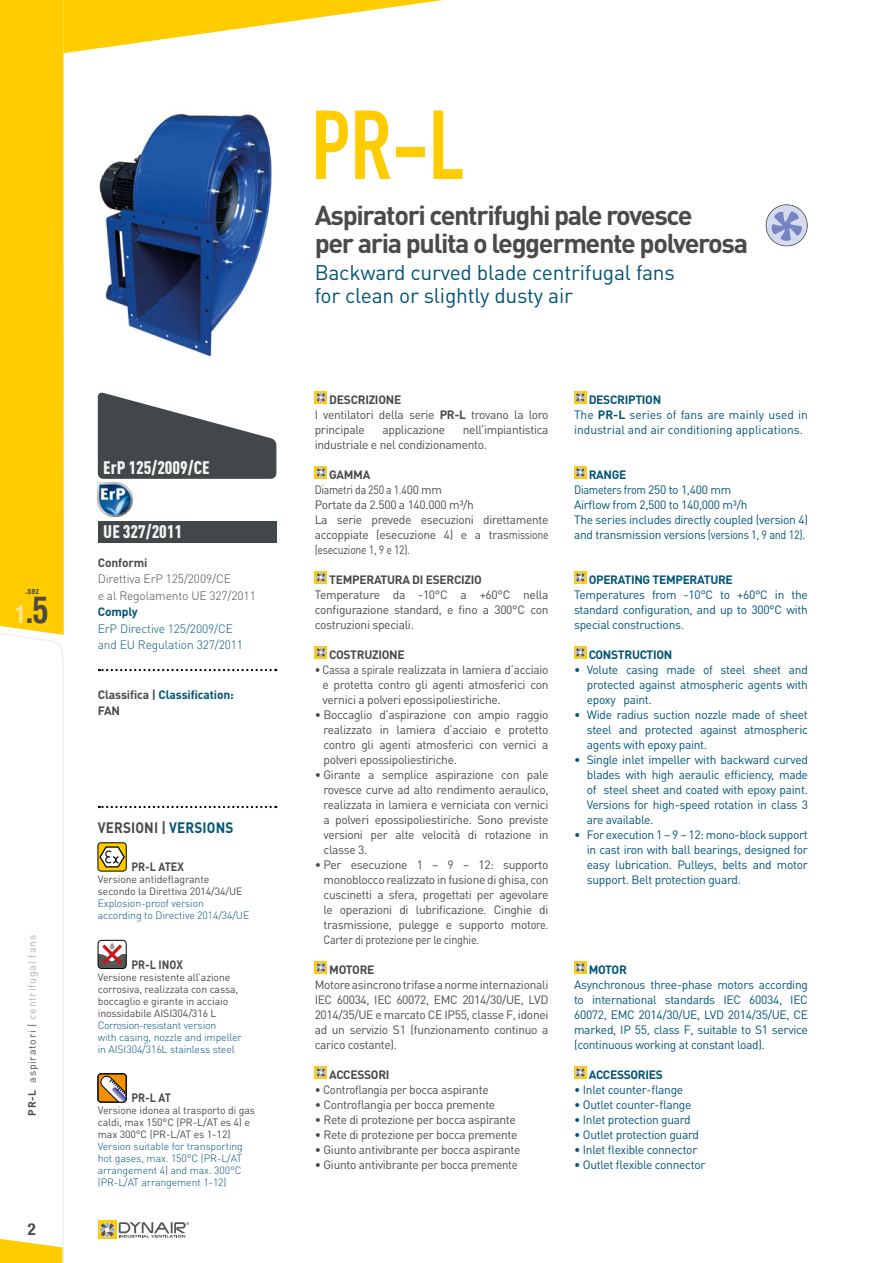
<style>
.page{position:relative;width:893px;height:1263px;background:#fff}
.page>*{position:absolute;margin:0;border:0;box-sizing:border-box;transform-origin:0 0}
.t1{font:700 96px "DIN Condensed";color:#fc0}
.t2{font:700 condensed 35.55px "Helvetica LT Std";color:#4a4a49;scale:.91 1}
.t3{font:700 27px/28.5px "DIN Pro";letter-spacing:-.05em;color:#4a4a49}
.t4{font:21px/22.5px "DIN Pro";letter-spacing:-.01em;color:#005478}
.t5{font:900 18px "DIN Cond";color:#f4f4f4}
.t6{font:700 condensed 16.5px "Helvetica Neue LT Std";color:#4a4a49}
.t7{font:700 15px "DIN Pro";letter-spacing:.01em;color:#4a4a49;scale:.9 1}
.t8{font:12px/15px "DIN Pro";letter-spacing:-.025em;color:#4a4a49;text-align:justify}
.t9{font:12px/15px "DIN Pro";letter-spacing:-.025em;color:#005478;text-align:justify}
.t10{font:12px/15px "DIN Pro";letter-spacing:-.025em;color:#4a4a49;scale:.87 1}
.t11{font:12px/15px "DIN Pro";letter-spacing:-.025em;color:#005478;scale:.9 1}
.t12{font:12px/15px "DIN Pro";letter-spacing:-.025em;color:#4a4a49;text-align:justify;scale:.9 1}
.t13{font:700 12px/16.5px "DIN Pro";letter-spacing:-.025em;color:#005478}
.t14{font:12px/15px "DIN Pro";color:#005478}
.t15{font:700 12px "DIN Pro";letter-spacing:-.025em;color:#4a4a49}
.t16{font:300 12px/16.5px "DIN Pro";letter-spacing:-.01em;color:#4a4a49}
.t17{font:300 12px/16.5px "DIN Pro";letter-spacing:-.01em;color:#005478}
.t18{font:12px "DIN Pro";letter-spacing:-.025em;color:#4a4a49;scale:.95 1}
.t19{font:700 12px "DIN Pro";letter-spacing:-.025em;color:#4a4a49;scale:.9 1}
.t20{font:300 10.5px/12px "DIN Pro";letter-spacing:-.01em;color:#005478}
.t21{font:10.5px/12px "DIN Pro";letter-spacing:-.01em;color:#4a4a49}
.t22{font:10.5px "DIN Pro";letter-spacing:.07em;color:#adadad}
.t23{font:700 condensed 8.85px "Helvetica LT Std";color:#4a4a49;scale:.96 1}
.s1{font-size:24px;color:#ffe596}
.s2{font-weight:700;color:#4a4a49}
.s3{color:#4a4a49}
.s4{color:#005478}
.s5{font-weight:700}
</style>
<div class="page">
<div style="left:574px;top:391px;width:12px;height:13px;background:#fc0"></div>
<svg style="left:575px;top:392px;width:10px;height:11px"></svg>
<div style="left:574px;top:466px;width:12px;height:13px;background:#fc0"></div>
<svg style="left:575px;top:467px;width:10px;height:11px"></svg>
<div style="left:574px;top:571px;width:12px;height:13px;background:#fc0"></div>
<svg style="left:575px;top:572px;width:10px;height:11px"></svg>
<div style="left:574px;top:646px;width:12px;height:13px;background:#fc0"></div>
<svg style="left:575px;top:647px;width:10px;height:11px"></svg>
<div style="left:574px;top:961px;width:12px;height:13px;background:#fc0"></div>
<svg style="left:575px;top:962px;width:10px;height:11px"></svg>
<div style="left:574px;top:1066px;width:12px;height:13px;background:#fc0"></div>
<svg style="left:575px;top:1067px;width:10px;height:11px"></svg>
<svg style="left:0;top:0;width:443px;height:1263px"></svg>
<div style="left:98px;top:521px;width:178px;height:21px;background:#424749"></div>
<img style="left:98px;top:482px;width:34px;height:34px">
<div style="left:766px;top:205px;width:41px;height:41px;background:#d5dbef;border-radius:50%"></div>
<div style="left:765px;top:204px;width:43px;height:42px;border:1px solid #575756;border-radius:50%"></div>
<svg style="left:771px;top:210px;width:32px;height:31px"></svg>
<p class="t23" style="left:25px;top:585px;width:16px">.sez</p>
<h2 class="t2" style="left:15px;top:588px;width:39px"><span class="s1">1</span>.5</h2>
<p class="t22" style="left:25px;top:1115px;width:182px;rotate:-90deg"><span class="s2">PR-L</span> <span class="s3">aspiratori |</span> centrifugal fans</p>
<h3 class="t6" style="left:28px;top:1219px;width:9px">2</h3>
<h3 class="t5" style="left:103px;top:456px;width:108px">ErP 125/2009/CE</h3>
<h3 class="t5" style="left:103px;top:520px;width:80px">UE 327/2011</h3>
<p class="t15" style="left:98px;top:554px;width:51px">Conformi</p>
<p class="t16" style="left:98px;top:570px;width:160px">Direttiva ErP 125/2009/CE<br>e al Regolamento UE 327/2011</p>
<p class="t13" style="left:98px;top:603px;width:42px">Comply</p>
<p class="t17" style="left:98px;top:620px;width:147px">ErP Directive 125/2009/CE and EU Regulation 327/2011</p>
<p class="t13" style="left:98px;top:686px;width:138px"><span class="s3">Classifica |</span> Classification:<br><span class="s3">FAN</span></p>
<p class="t7" style="left:98px;top:818px;width:152px">VERSIONI | <span class="s4">VERSIONS</span></p>
<p class="t19" style="left:131px;top:859px;width:60px">PR-L ATEX</p>
<p class="t21" style="left:98px;top:873px;width:146px">Versione antideflagrante secondo la Direttiva 2014/34/UE</p>
<p class="t20" style="left:98px;top:897px;width:153px">Explosion-proof version according to Directive 2014/34/UE</p>
<p class="t19" style="left:131px;top:956px;width:59px">PR-L INOX</p>
<p class="t21" style="left:98px;top:970px;width:142px">Versione resistente all’azione corrosiva, realizzata con cassa, boccaglio e girante in acciaio inossidabile AISI304/316 L</p>
<p class="t20" style="left:98px;top:1018px;width:146px">Corrosion-resistant version<br>with casing, nozzle and impeller in AISI304/316L stainless steel</p>
<p class="t19" style="left:131px;top:1090px;width:45px">PR-L AT</p>
<p class="t21" style="left:98px;top:1104px;width:159px">Versione idonea al trasporto di gas caldi, max 150°C (PR-L/AT es 4) e max 300°C (PR-L/AT es 1-12)</p>
<p class="t20" style="left:98px;top:1140px;width:147px">Version suitable for transporting hot gases, max. 150°C (PR-L/AT arrangement 4) and max. 300°C (PR-L/AT arrangement 1-12)</p>
<h1 class="t1" style="left:311px;top:81px;width:154px">PR-L</h1>
<h3 class="t3" style="left:315px;top:200px;width:435px">Aspiratori centrifughi pale rovesce<br>per aria pulita o leggermente polverosa</h3>
<h3 class="t4" style="left:315px;top:260px;width:362px">Backward curved blade centrifugal fans for clean or slightly dusty air</h3>
<p class="t8" style="left:315px;top:391px;width:235px;text-align:left;text-indent:15px"><span class="s5">DESCRIZIONE<br></span>I ventilatori della serie <span class="s5">PR-L</span> trovano la loro principale</p>
<p class="t8" style="left:315px;top:421px;width:235px;text-indent:148px">nell’impiantistica industriale e nel condizionamento.</p>
<p class="t15" style="left:329px;top:466px;width:43px">GAMMA</p>
<p class="t10" style="left:315px;top:481px;width:270px">Diametri da 250 a 1.400 mm<br>Portate da 2.500 a 140.000 m³/h<br>La serie prevede esecuzioni direttamente accoppiate (esecuzione 4) e a trasmissione (esecuzione 1, 9 e 12).</p>
<p class="t15" style="left:329px;top:571px;width:154px">TEMPERATURA DI ESERCIZIO</p>
<p class="t8" style="left:315px;top:586px;width:235px">Temperature da -10°C a +60°C nella configurazione standard, e fino a 300°C con costruzioni speciali.</p>
<p class="t15" style="left:329px;top:646px;width:77px">COSTRUZIONE</p>
<p class="t12" style="left:323px;top:661px;width:253px;text-indent:-8px">• Cassa a spirale realizzata in lamiera d’acciaio e protetta contro gli agenti atmosferici con vernici a polveri epossipoliestiriche.</p>
<p class="t8" style="left:323px;top:706px;width:227px;text-indent:-9px">• Boccaglio d’aspirazione con ampio raggio realizzato in lamiera d’acciaio e protetto contro gli agenti atmosferici con vernici a polveri epossipoliestiriche.</p>
<p class="t8" style="left:323px;top:766px;width:227px;text-indent:-9px">• Girante a semplice aspirazione con pale rovesce curve ad alto rendimento aeraulico, realizzata in lamiera e verniciata con vernici a polveri epossipoliestiriche. Sono previste versioni per alte velocità di rotazione in classe 3.</p>
<p class="t8" style="left:323px;top:856px;width:227px;text-indent:-9px">• Per esecuzione 1 – 9 – 12: supporto monoblocco realizzato in fusione di ghisa, con cuscinetti a sfera, progettati per agevolare le operazioni di lubrificazione. Cinghie di trasmissione, pulegge e supporto motore.<br>Carter di protezione per le cinghie.</p>
<p class="t15" style="left:329px;top:961px;width:47px">MOTORE</p>
<p class="t8" style="left:315px;top:976px;width:235px">Motore asincrono trifase a norme internazionali IEC 60034, IEC 60072, EMC 2014/30/UE, LVD 2014/35/UE e marcato CE IP55, classe F, idonei ad un servizio S1 (funzionamento continuo a carico costante).</p>
<p class="t15" style="left:329px;top:1066px;width:62px">ACCESSORI</p>
<p class="t18" style="left:315px;top:1081px;width:185px">• Controflangia per bocca aspirante</p>
<p class="t8" style="left:315px;top:1096px;width:182px">• Controflangia per bocca premente</p>
<p class="t8" style="left:315px;top:1111px;width:203px">• Rete di protezione per bocca aspirante</p>
<p class="t8" style="left:315px;top:1126px;width:204px">• Rete di protezione per bocca premente</p>
<p class="t8" style="left:315px;top:1141px;width:207px">• Giunto antivibrante per bocca aspirante</p>
<p class="t8" style="left:315px;top:1156px;width:205px">• Giunto antivibrante per bocca premente</p>
<p class="t8" style="left:382px;top:421px;width:64px">applicazione</p>
<p class="t14" style="left:574px;top:391px;width:235px;text-indent:15px"><span class="s5">DESCRIPTION<br></span>The <span class="s5">PR-L</span> series of fans are mainly used in industrial and air conditioning applications.</p>
<p class="t13" style="left:589px;top:466px;width:39px">RANGE</p>
<p class="t11" style="left:574px;top:481px;width:261px">Diameters from 250 to 1,400 mm<br>Airflow from 2,500 to 140,000 m³/h<br>The series includes directly coupled (version 4) and transmission versions (versions 1, 9 and 12).</p>
<p class="t13" style="left:589px;top:571px;width:146px">OPERATING TEMPERATURE</p>
<p class="t9" style="left:574px;top:586px;width:235px">Temperatures from -10°C to +60°C in the standard configuration, and up to 300°C with special constructions.</p>
<p class="t13" style="left:589px;top:646px;width:85px">CONSTRUCTION</p>
<p class="t9" style="left:587px;top:661px;width:223px;text-indent:-13px">• Volute casing made of steel sheet and protected against atmospheric agents with epoxy paint.</p>
<p class="t9" style="left:587px;top:706px;width:223px;text-indent:-13px">• Wide radius suction nozzle made of sheet steel and protected against atmospheric agents with epoxy paint.</p>
<p class="t9" style="left:587px;top:751px;width:223px;text-indent:-13px">• Single inlet impeller with backward curved blades with high aeraulic efficiency, made of steel sheet and coated with epoxy paint.<br>Versions for high-speed rotation in class 3 are available.</p>
<p class="t9" style="left:587px;top:826px;width:223px;text-indent:-13px">• For execution 1 – 9 – 12: mono-block support in cast iron with ball bearings, designed for easy lubrication. Pulleys, belts and motor support. Belt protection guard.</p>
<p class="t13" style="left:589px;top:961px;width:40px">MOTOR</p>
<p class="t9" style="left:574px;top:976px;width:235px">Asynchronous three-phase motors according to international standards IEC 60034, IEC 60072, EMC 2014/30/UE, LVD 2014/35/UE, CE marked, IP 55, class F, suitable to S1 service (continuous working at constant load).</p>
<p class="t13" style="left:589px;top:1066px;width:75px">ACCESSORIES</p>
<p class="t9" style="left:574px;top:1081px;width:111px">• Inlet counter-flange</p>
<p class="t9" style="left:574px;top:1096px;width:119px">• Outlet counter-flange</p>
<p class="t9" style="left:574px;top:1111px;width:118px">• Inlet protection guard</p>
<p class="t9" style="left:574px;top:1126px;width:126px">• Outlet protection guard</p>
<p class="t9" style="left:574px;top:1141px;width:125px">• Inlet flexible connector</p>
<p class="t9" style="left:574px;top:1156px;width:133px">• Outlet flexible connector</p>
</div>
